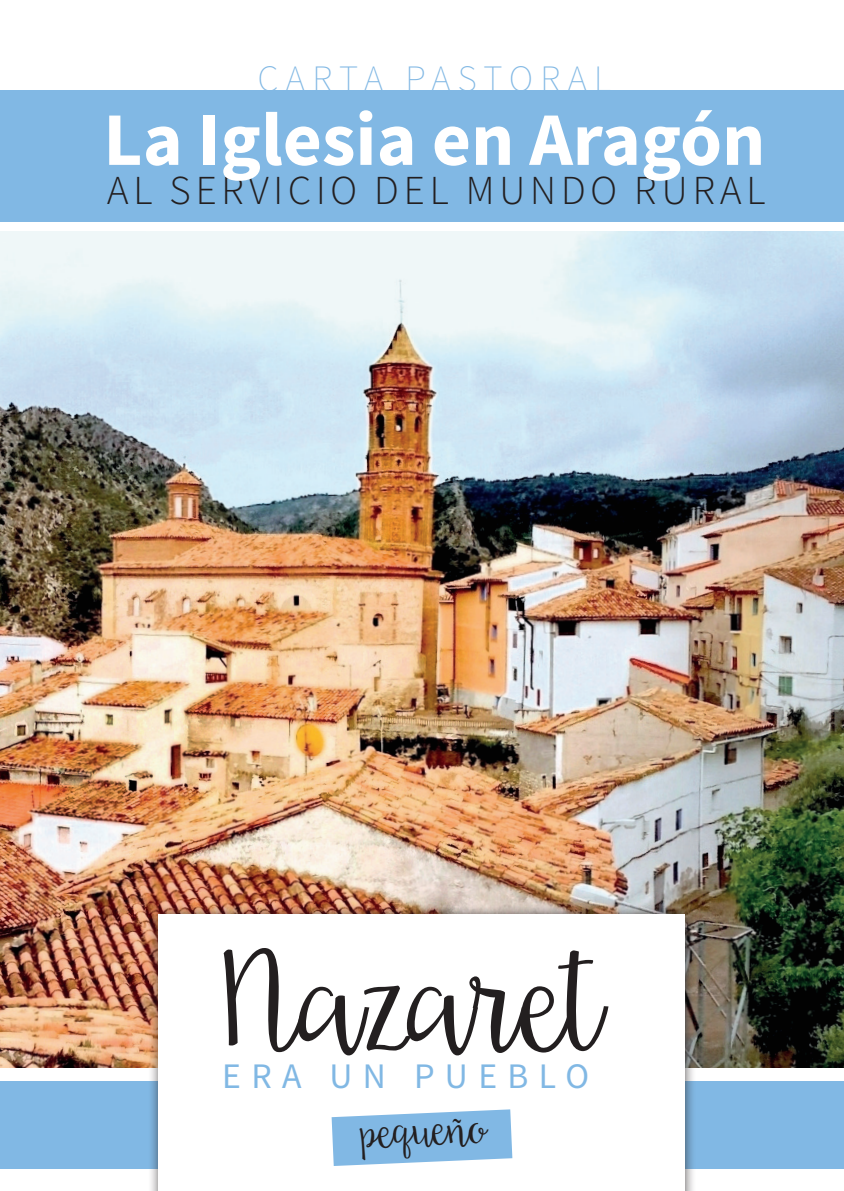
<style>
.page{position:relative;width:844px;height:1191px;background:#fff}
.page>*{position:absolute;margin:0;border:0;box-sizing:border-box;transform-origin:0 0}
.t1{font:147px "Daydreamer";letter-spacing:-.06em;color:#231f20}
.t2{font:700 75.6px "Source Sans Pro";color:#fff}
.t3{font:46.73px "Daydreamer";color:#231f20}
.t4{font:300 41.12px "Source Sans Pro";letter-spacing:.12em;color:#231f20}
.t5{font:200 37.1px "Source Sans Pro";letter-spacing:.19em;color:#81b8e4}
.t6{font:35.88px "Source Sans Pro";letter-spacing:.29em;color:#81b8e4}
</style>
<div class="page">
<div style="left:0;top:91px;width:843px;height:131px;background:#81b8e4"></div>
<div style="left:0;top:1081px;width:843px;height:87px;background:#81b8e4"></div>
<img style="left:0;top:232px;width:843px;height:835px">
<div style="left:147px;top:903px;width:549px;height:288px;background:#231f20;opacity:.75"></div>
<div style="left:159px;top:914px;width:526px;height:277px;background:#fff"></div>
<svg style="left:331px;top:1109px;width:181px;height:57px;background:#94c2e8"></svg>
<p class="t5" style="left:258px;top:56px;width:354px">CARTA PASTORAL</p>
<h2 class="t2" style="left:103px;top:91px;width:663px">La Iglesia en Aragón</h2>
<p class="t4" style="left:107px;top:166px;width:659px">AL SERVICIO DEL MUNDO RURAL</p>
<h1 class="t1" style="left:222px;top:922px;width:389px">Nazaret</h1>
<p class="t6" style="left:222px;top:1053px;width:368px">ERA UN PUEBLO</p>
<p class="t3" style="left:359px;top:1107px;width:131px;rotate:-2deg">pequeño</p>
</div>
